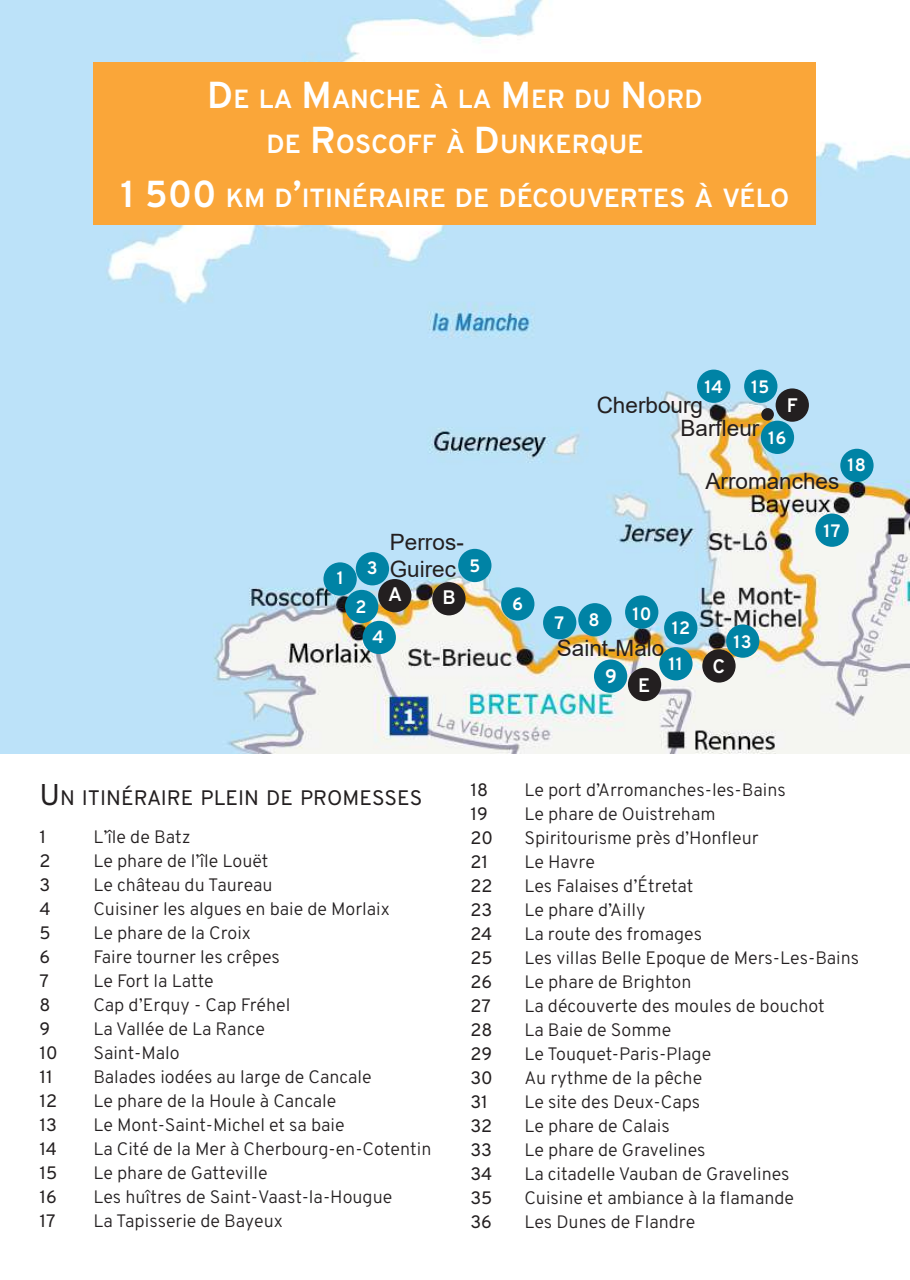
<style>
.page{position:relative;width:910px;height:1280px;background:#fff}
.page>*{position:absolute;margin:0;border:0;box-sizing:border-box;transform-origin:0 0}
.t1{font:700 26.25px/45px "Overpass";color:#fff;text-align:center}
.t2{font:22.5px/27px "Arial";color:#231f20}
.t3{font:21px "Overpass";color:#231f20}
.t4{font:700 19.65px "Overpass";color:#fff}
.t5{font:300 18px "Overpass";color:#231f20}
.t6{font:18px "Overpass";color:#231f20}
.t7{font:700 18px/36px "Overpass";color:#fff}
.s1{font-size:37.5px}
.s2{font-size:30px}
</style>
<div class="page">
<img style="left:0;top:0;width:910px;height:753px">
<div style="left:543px;top:606px;width:33px;height:33px;background:#0083a5;border-radius:50%"></div>
<div style="left:323px;top:562px;width:34px;height:34px;background:#0083a5;border-radius:50%"></div>
<div style="left:363px;top:621px;width:33px;height:33px;background:#0083a5;border-radius:50%"></div>
<div style="left:664px;top:611px;width:33px;height:33px;background:#0083a5;border-radius:50%"></div>
<div style="left:840px;top:449px;width:34px;height:33px;background:#0083a5;border-radius:50%"></div>
<div style="left:625px;top:595px;width:33px;height:34px;background:#0083a5;border-radius:50%"></div>
<div style="left:458px;top:549px;width:33px;height:33px;background:#0083a5;border-radius:50%"></div>
<div style="left:501px;top:587px;width:33px;height:34px;background:#0083a5;border-radius:50%"></div>
<div style="left:726px;top:624px;width:33px;height:34px;background:#0083a5;border-radius:50%"></div>
<div style="left:578px;top:603px;width:34px;height:33px;background:#0083a5;border-radius:50%"></div>
<div style="left:94px;top:63px;width:722px;height:162px;background:#faa639"></div>
<div style="left:697px;top:370px;width:33px;height:33px;background:#0083a5;border-radius:50%"></div>
<div style="left:815px;top:513px;width:34px;height:34px;background:#0083a5;border-radius:50%"></div>
<div style="left:378px;top:579px;width:33px;height:33px;background:#231f20;border-radius:50%"></div>
<div style="left:432px;top:582px;width:34px;height:33px;background:#231f20;border-radius:50%"></div>
<div style="left:776px;top:388px;width:33px;height:34px;background:#231f20;border-radius:50%"></div>
<div style="left:628px;top:668px;width:33px;height:33px;background:#231f20;border-radius:50%"></div>
<div style="left:702px;top:649px;width:34px;height:34px;background:#231f20;border-radius:50%"></div>
<div style="left:356px;top:552px;width:33px;height:33px;background:#0083a5;border-radius:50%"></div>
<div style="left:345px;top:590px;width:33px;height:33px;background:#0083a5;border-radius:50%"></div>
<div style="left:594px;top:659px;width:33px;height:34px;background:#0083a5;border-radius:50%"></div>
<div style="left:659px;top:647px;width:34px;height:33px;background:#0083a5;border-radius:50%"></div>
<div style="left:761px;top:421px;width:33px;height:33px;background:#0083a5;border-radius:50%"></div>
<div style="left:744px;top:370px;width:33px;height:33px;background:#0083a5;border-radius:50%"></div>
<div style="left:761px;top:408px;width:13px;height:13px;background:#231f20;border-radius:50%"></div>
<h1 class="t1" style="left:207px;top:76px;width:493px"><span class="s1">D</span>E LA <span class="s1">M</span>ANCHE À LA <span class="s1">M</span>ER DU <span class="s1">N</span>ORD<br>DE <span class="s1">R</span>OSCOFF À <span class="s1">D</span>UNKERQUE</h1>
<h1 class="t1" style="left:121px;top:175px;width:670px"><span class="s1">1 500</span> KM D<span class="s1">’</span>ITINÉRAIRE DE DÉCOUVERTES À VÉLO</h1>
<p class="t7" style="left:704px;top:369px;width:20px">14</p>
<p class="t7" style="left:751px;top:369px;width:20px">15</p>
<p class="t7" style="left:337px;top:560px;width:9px">1</p>
<p class="t7" style="left:367px;top:549px;width:12px">3</p>
<p class="t7" style="left:356px;top:589px;width:13px">2</p>
<p class="t2" style="left:390px;top:528px;width:76px">Perros-<br>Guirec</p>
<p class="t7" style="left:470px;top:547px;width:12px">5</p>
<p class="t4" style="left:388px;top:580px;width:15px">A</p>
<p class="t4" style="left:442px;top:583px;width:15px">B</p>
<p class="t7" style="left:372px;top:619px;width:13px">4</p>
<p class="t7" style="left:512px;top:585px;width:12px">6</p>
<p class="t2" style="left:681px;top:394px;width:80px;line-height:22.6px;text-indent:-84px">Cherbourg<br>Barfleur</p>
<p class="t4" style="left:787px;top:391px;width:13px">F</p>
<p class="t7" style="left:768px;top:420px;width:20px">16</p>
<p class="t2" style="left:705px;top:468px;width:135px">Arromanches</p>
<p class="t7" style="left:847px;top:447px;width:20px">18</p>
<p class="t7" style="left:824px;top:512px;width:19px">17</p>
<p class="t7" style="left:633px;top:596px;width:21px">10</p>
<p class="t7" style="left:589px;top:601px;width:13px">8</p>
<p class="t7" style="left:555px;top:605px;width:11px">7</p>
<p class="t7" style="left:669px;top:610px;width:23px">12<br>11</p>
<p class="t2" style="left:557px;top:635px;width:109px">Saint-Malo</p>
<p class="t4" style="left:605px;top:662px;width:13px">9</p>
<p class="t4" style="left:638px;top:671px;width:14px">E</p>
<p class="t4" style="left:712px;top:652px;width:14px">C</p>
<p class="t7" style="left:734px;top:624px;width:20px">13</p>
<p class="t3" style="left:39px;top:783px;width:384px"><span class="s2">U</span>N ITINÉRAIRE PLEIN DE PROMESSES</p>
<p class="t6" style="left:39px;top:824px;width:8px">1</p>
<p class="t5" style="left:93px;top:824px;width:99px">L’île de Batz</p>
<p class="t6" style="left:39px;top:848px;width:13px">2</p>
<p class="t5" style="left:93px;top:848px;width:177px">Le phare de l’île Louët</p>
<p class="t6" style="left:39px;top:872px;width:12px">3</p>
<p class="t5" style="left:93px;top:872px;width:181px">Le château du Taureau</p>
<p class="t6" style="left:39px;top:896px;width:13px">4</p>
<p class="t5" style="left:93px;top:896px;width:298px">Cuisiner les algues en baie de Morlaix</p>
<p class="t6" style="left:39px;top:920px;width:13px">5</p>
<p class="t5" style="left:93px;top:920px;width:159px">Le phare de la Croix</p>
<p class="t6" style="left:39px;top:944px;width:12px">6</p>
<p class="t5" style="left:93px;top:944px;width:188px">Faire tourner les crêpes</p>
<p class="t6" style="left:39px;top:968px;width:11px">7</p>
<p class="t5" style="left:93px;top:968px;width:122px">Le Fort la Latte</p>
<p class="t6" style="left:39px;top:992px;width:12px">8</p>
<p class="t5" style="left:93px;top:992px;width:198px">Cap d’Erquy - Cap Fréhel</p>
<p class="t6" style="left:39px;top:1016px;width:12px">9</p>
<p class="t5" style="left:93px;top:1016px;width:173px">La Vallée de La Rance</p>
<p class="t6" style="left:39px;top:1040px;width:20px">10</p>
<p class="t5" style="left:93px;top:1040px;width:88px">Saint-Malo</p>
<p class="t6" style="left:39px;top:1064px;width:15px">11</p>
<p class="t5" style="left:93px;top:1064px;width:280px">Balades iodées au large de Cancale</p>
<p class="t6" style="left:39px;top:1088px;width:19px">12</p>
<p class="t5" style="left:93px;top:1088px;width:245px">Le phare de la Houle à Cancale</p>
<p class="t6" style="left:39px;top:1112px;width:19px">13</p>
<p class="t5" style="left:93px;top:1112px;width:253px">Le Mont-Saint-Michel et sa baie</p>
<p class="t6" style="left:39px;top:1136px;width:19px">14</p>
<p class="t5" style="left:93px;top:1136px;width:340px">La Cité de la Mer à Cherbourg-en-Cotentin</p>
<p class="t6" style="left:39px;top:1160px;width:19px">15</p>
<p class="t5" style="left:93px;top:1160px;width:176px">Le phare de Gatteville</p>
<p class="t6" style="left:39px;top:1184px;width:19px">16</p>
<p class="t5" style="left:93px;top:1184px;width:301px">Les huîtres de Saint-Vaast-la-Hougue</p>
<p class="t6" style="left:39px;top:1208px;width:18px">17</p>
<p class="t5" style="left:93px;top:1208px;width:191px">La Tapisserie de Bayeux</p>
<p class="t6" style="left:470px;top:777px;width:19px">18</p>
<p class="t5" style="left:524px;top:777px;width:263px">Le port d’Arromanches-les-Bains</p>
<p class="t6" style="left:470px;top:801px;width:19px">19</p>
<p class="t5" style="left:524px;top:801px;width:193px">Le phare de Ouistreham</p>
<p class="t6" style="left:470px;top:825px;width:24px">20</p>
<p class="t5" style="left:524px;top:825px;width:236px">Spiritourisme près d’Honfleur</p>
<p class="t6" style="left:470px;top:849px;width:19px">21</p>
<p class="t5" style="left:524px;top:849px;width:72px">Le Havre</p>
<p class="t6" style="left:470px;top:873px;width:24px">22</p>
<p class="t5" style="left:524px;top:873px;width:171px">Les Falaises d’Étretat</p>
<p class="t6" style="left:470px;top:897px;width:23px">23</p>
<p class="t5" style="left:524px;top:897px;width:123px">Le phare d’Ailly</p>
<p class="t6" style="left:470px;top:921px;width:24px">24</p>
<p class="t5" style="left:524px;top:921px;width:179px">La route des fromages</p>
<p class="t6" style="left:470px;top:945px;width:24px">25</p>
<p class="t5" style="left:524px;top:945px;width:336px">Les villas Belle Epoque de Mers-Les-Bains</p>
<p class="t6" style="left:470px;top:969px;width:23px">26</p>
<p class="t5" style="left:524px;top:969px;width:169px">Le phare de Brighton</p>
<p class="t6" style="left:470px;top:993px;width:22px">27</p>
<p class="t5" style="left:524px;top:993px;width:302px">La découverte des moules de bouchot</p>
<p class="t6" style="left:470px;top:1017px;width:24px">28</p>
<p class="t5" style="left:524px;top:1017px;width:148px">La Baie de Somme</p>
<p class="t6" style="left:470px;top:1041px;width:23px">29</p>
<p class="t5" style="left:524px;top:1041px;width:188px">Le Touquet-Paris-Plage</p>
<p class="t6" style="left:470px;top:1065px;width:24px">30</p>
<p class="t5" style="left:524px;top:1065px;width:179px">Au rythme de la pêche</p>
<p class="t6" style="left:470px;top:1089px;width:19px">31</p>
<p class="t5" style="left:524px;top:1089px;width:177px">Le site des Deux-Caps</p>
<p class="t6" style="left:470px;top:1113px;width:23px">32</p>
<p class="t5" style="left:524px;top:1113px;width:147px">Le phare de Calais</p>
<p class="t6" style="left:470px;top:1137px;width:23px">33</p>
<p class="t5" style="left:524px;top:1137px;width:183px">Le phare de Gravelines</p>
<p class="t6" style="left:470px;top:1161px;width:24px">34</p>
<p class="t5" style="left:524px;top:1161px;width:267px">La citadelle Vauban de Gravelines</p>
<p class="t6" style="left:470px;top:1185px;width:24px">35</p>
<p class="t5" style="left:524px;top:1185px;width:271px">Cuisine et ambiance à la flamande</p>
<p class="t6" style="left:470px;top:1209px;width:23px">36</p>
<p class="t5" style="left:524px;top:1209px;width:172px">Les Dunes de Flandre</p>
</div>
